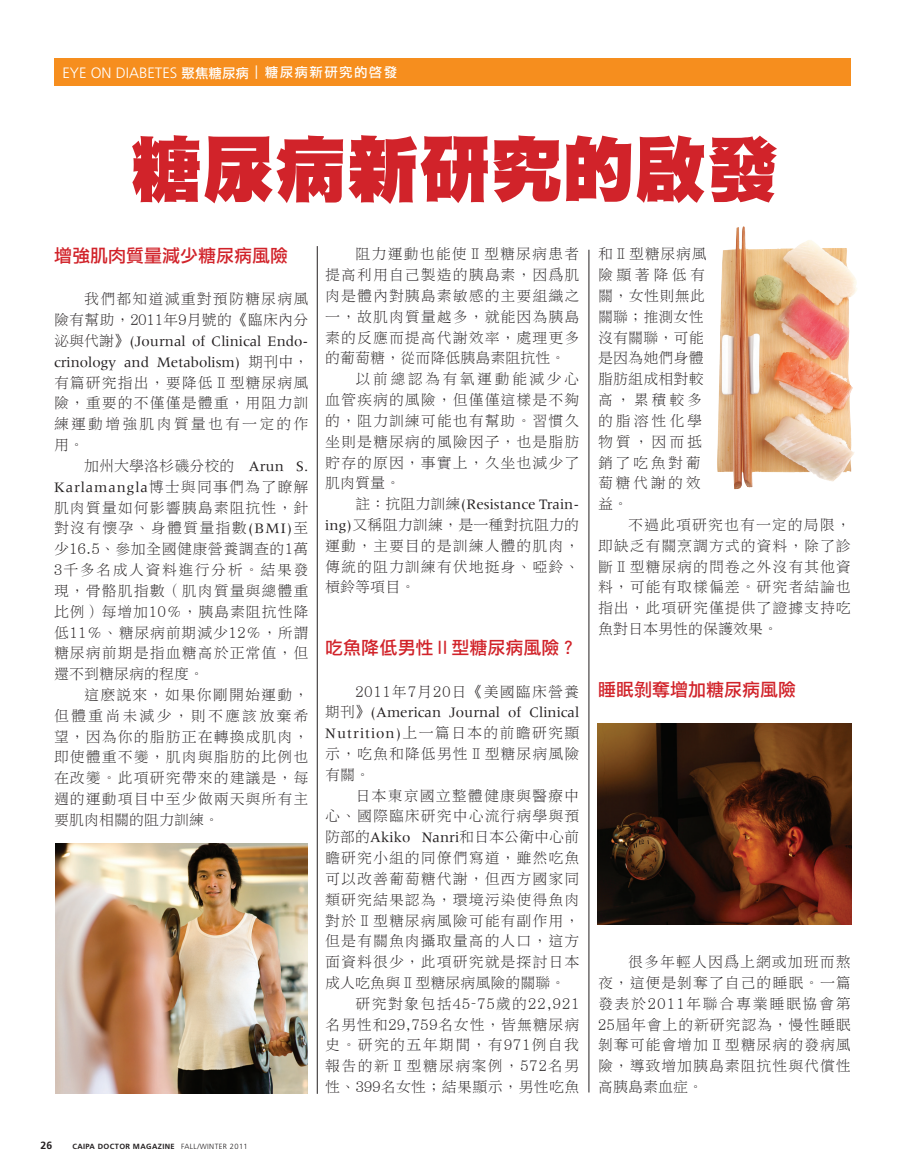
<style>
.page{position:relative;width:905px;height:1175px;background:#fff}
.page>*{position:absolute;margin:0;border:0;box-sizing:border-box;transform-origin:0 0}
.CD_7_Subs{font:18px "Li Hei Pro";color:#d1232a}
.CD_7_text{font:15px/20.9px "Li Song Pro";letter-spacing:.06em;color:#231f20;text-align:justify}
.CD_7_text-2{font:15px/20.9px "Li Song Pro";letter-spacing:.04em;color:#231f20}
.t1{font:13.5px "Li Hei Pro";letter-spacing:.1em;color:#fff}
.t2{font:700 10.5px "Frutiger";color:#231f20}
.t3{font:700 7.5px "Frutiger";letter-spacing:.05em;color:#231f20}
.s1{font-family:"Frutiger";font-weight:300;font-size:15px}
.s2{font-family:"Meridien"}
.s3{font-weight:300}
</style>
<div class="page">
<div style="left:54px;top:58px;width:796px;height:27px;background:#f68e1e"></div>
<hr style="left:317px;top:246px;width:1px;height:847px;background:#231f20">
<hr style="left:588px;top:250px;width:1px;height:842px;background:#231f20">
<svg style="left:132px;top:135px;width:644px;height:69px;fill:#d1232a"></svg>
<img style="left:56px;top:843px;width:252px;height:251px">
<img style="left:717px;top:226px;width:140px;height:263px">
<img style="left:597px;top:723px;width:254px;height:201px">
<p class="t1" style="left:62px;top:65px;width:336px"><span class="s1">EYE ON DIABETES</span> 聚焦糖尿病 | 糖尿病新研究的啓發</p>
<p class="CD_7_Subs" style="left:54px;top:246px;width:235px">增強肌肉質量減少糖尿病風險</p>
<p class="CD_7_text" style="left:54px;top:289px;width:256px;text-indent:30px">我們都知道減重對預防糖尿病風險有幫助，2011年9月號的《臨床內分泌與代謝》<span class="s2">(Journal of Clinical Endo&shy;crinology and Metabolism)</span> 期刊中，有篇研究指出，要降低Ⅱ型糖尿病風險，重要的不僅僅是體重，用阻力訓練運動增強肌肉質量也有一定的作用。</p>
<p class="CD_7_text" style="left:54px;top:455px;width:256px;text-indent:30px">加州大學洛杉磯分校的 <span class="s2">Arun S.<br>Karlamangla</span>博士與同事們為了瞭解肌肉質量如何影響胰島素阻抗性，針對沒有懷孕、身體質量指數<span class="s2">(BMI)</span>至少16.5、參加全國健康營養調查的1萬3千多名成人資料進行分析。結果發現，骨骼肌指數（肌肉質量與總體重比例）每增加10％，胰島素阻抗性降低11％、糖尿病前期減少12％，所謂糖尿病前期是指血糖高於正常值，但還不到糖尿病的程度。</p>
<p class="CD_7_text" style="left:54px;top:684px;width:256px;text-indent:30px">這麽說來，如果你剛開始運動，但體重尚未減少，則不應該放棄希望，因為你的脂肪正在轉換成肌肉，即使體重不變，肌肉與脂肪的比例也在改變。此項研究帶來的建議是，每週的運動項目中至少做兩天與所有主要肌肉相關的阻力訓練。</p>
<p class="CD_7_text" style="left:325px;top:244px;width:255px;text-indent:30px">阻力運動也能使Ⅱ型糖尿病患者提高利用自己製造的胰島素，因爲肌肉是體內對胰島素敏感的主要組織之一，故肌肉質量越多，就能因為胰島素的反應而提高代謝效率，處理更多的葡萄糖，從而降低胰島素阻抗性。</p>
<p class="CD_7_text" style="left:325px;top:369px;width:255px;text-indent:30px">以前總認為有氧運動能減少心血管疾病的風險，但僅僅這樣是不夠的，阻力訓練可能也有幫助。習慣久坐則是糖尿病的風險因子，也是脂肪貯存的原因，事實上，久坐也減少了肌肉質量。</p>
<p class="CD_7_text" style="left:325px;top:493px;width:255px;text-indent:30px">註：抗阻力訓練<span class="s2">(Resistance Train&shy;ing)</span>又稱阻力訓練，是一種對抗阻力的運動，主要目的是訓練人體的肌肉，傳統的阻力訓練有伏地挺身、啞鈴、槓鈴等項目。</p>
<p class="CD_7_Subs" style="left:325px;top:638px;width:253px">吃魚降低男性Ⅱ型糖尿病風險？</p>
<p class="CD_7_text" style="left:325px;top:681px;width:255px;text-indent:30px">2011年7月20日《美國臨床營養期刊》<span class="s2">(American Journal of Clinical Nutrition)</span>上一篇日本的前瞻研究顯示，吃魚和降低男性Ⅱ型糖尿病風險有關。</p>
<p class="CD_7_text" style="left:325px;top:785px;width:255px;text-indent:30px">日本東京國立整體健康與醫療中心、國際臨床研究中心流行病學與預防部的<span class="s2">Akiko Nanri</span>和日本公衛中心前瞻研究小組的同僚們寫道，雖然吃魚可以改善葡萄糖代謝，但西方國家同類研究結果認為，環境污染使得魚肉對於Ⅱ型糖尿病風險可能有副作用，但是有關魚肉攝取量高的人口，這方面資料很少，此項研究就是探討日本成人吃魚與Ⅱ型糖尿病風險的關聯。</p>
<p class="CD_7_text" style="left:325px;top:993px;width:255px;text-indent:30px">研究對象包括45-75歲的22,921名男性和29,759名女性，皆無糖尿病史。研究的五年期間，有971例自我報告的新Ⅱ型糖尿病案例，572名男性、399名女性；結果顯示，男性吃魚</p>
<p class="t2" style="left:40px;top:1139px;width:13px">26</p>
<p class="t3" style="left:72px;top:1142px;width:177px">CAIPA DOCTOR MAGAZINE <span class="s3">FALL/WINTER 2011</span></p>
<p class="CD_7_text-2" style="left:598px;top:244px;width:110px">和Ⅱ型糖尿病風險顯著降低有關，女性則無此關聯；推測女性沒有關聯，可能是因為她們身體脂肪組成相對較高，累積較多的脂溶性化學物質，因而抵銷了吃魚對葡萄糖代謝的效益。</p>
<p class="CD_7_text" style="left:598px;top:514px;width:254px;text-indent:30px">不過此項研究也有一定的局限，即缺乏有關烹調方式的資料，除了診斷Ⅱ型糖尿病的問卷之外沒有其他資料，可能有取樣偏差。研究者結論也指出，此項研究僅提供了證據支持吃魚對日本男性的保護效果。</p>
<p class="CD_7_Subs" style="left:598px;top:680px;width:200px">睡眠剝奪增加糖尿病風險</p>
<p class="CD_7_text" style="left:598px;top:951px;width:254px;text-indent:30px">很多年輕人因爲上網或加班而熬夜，這便是剝奪了自己的睡眠。一篇發表於2011年聯合專業睡眠協會第25屆年會上的新研究認為，慢性睡眠剝奪可能會增加Ⅱ型糖尿病的發病風險，導致增加胰島素阻抗性與代償性高胰島素血症。</p>
</div>
